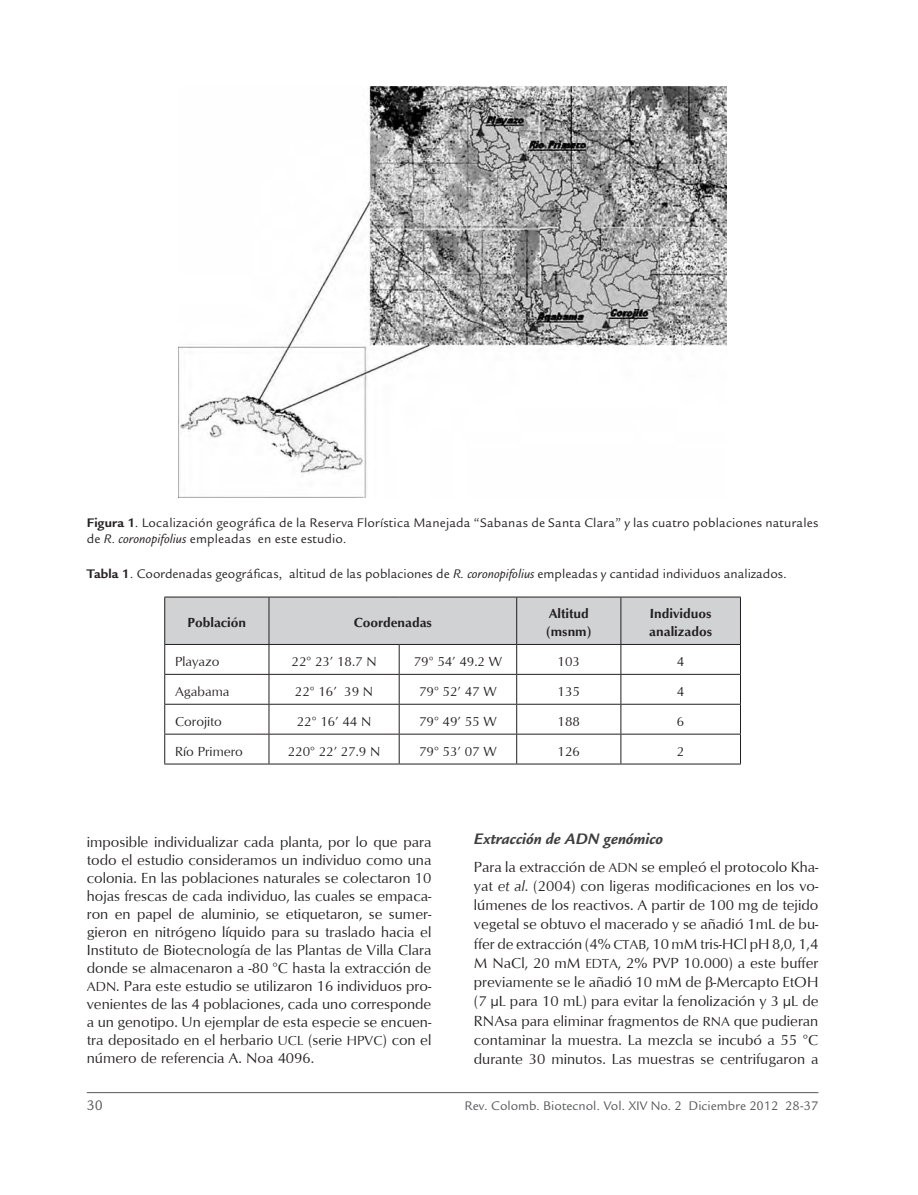
<style>
.page{position:relative;width:918px;height:1195px;background:#fff}
.page>*{position:absolute;margin:0;border:0;box-sizing:border-box;transform-origin:0 0}
.TIT_2{font:italic 700 16.5px "Legacy Sans Std";color:#3e3e3f}
.BODY_TEXT{font:15px/18px "Optimum";color:#231f20;text-align:justify}
.t1{font:15px "Legacy Sans Std";color:#57585a}
.FIGURA{font:13.5px/16.5px "Legacy Sans Std";letter-spacing:.01em;color:#231f20}
.TIT_TABLA{font:13.5px "Legacy Sans Std";color:#231f20}
.TABLA_CENTRO{font:13.5px "Optimum";color:#231f20}
.TABLA_CABEZA{font:700 13.5px/18px "Optimum";color:#231f20}
.t2{font:13.5px "Legacy Sans Std";color:#57585a}
.TABLA_IZQ{font:13.5px "Optimum";color:#231f20}
.s1{font-weight:700}
.s2{font-style:italic}
.s3{font-size:13.5px}
</style>
<div class="page">
<hr style="left:87px;top:1091px;width:731px;height:1px;background:#57585a">
<img style="left:179px;top:87px;width:547px;height:411px">
<hr style="left:164px;top:596px;width:105px;height:1px;background:#231f20">
<hr style="left:269px;top:596px;width:130px;height:1px;background:#231f20">
<hr style="left:399px;top:596px;width:118px;height:1px;background:#231f20">
<hr style="left:517px;top:596px;width:104px;height:1px;background:#231f20">
<hr style="left:621px;top:596px;width:120px;height:1px;background:#231f20">
<svg style="left:164px;top:597px;width:577px;height:166px"></svg>
<hr style="left:164px;top:763px;width:105px;height:1px;background:#231f20">
<hr style="left:269px;top:763px;width:130px;height:1px;background:#231f20">
<hr style="left:399px;top:763px;width:118px;height:1px;background:#231f20">
<hr style="left:517px;top:763px;width:104px;height:1px;background:#231f20">
<hr style="left:621px;top:763px;width:120px;height:1px;background:#231f20">
<p class="FIGURA" style="left:87px;top:514px;width:733px"><span class="s1">Figura 1</span>. Localización geográfica de la Reserva Florística Manejada “Sabanas de Santa Clara” y las cuatro poblaciones naturales de <span class="s2">R. coronopifolius</span> empleadas en este estudio.</p>
<p class="TIT_TABLA" style="left:87px;top:566px;width:701px"><span class="s1">Tabla 1</span>. Coordenadas geográficas, altitud de las poblaciones de <span class="s2">R. coronopifolius</span> empleadas y cantidad individuos analizados.</p>
<p class="TABLA_CABEZA" style="left:187px;top:613px;width:60px">Población</p>
<p class="TABLA_CABEZA" style="left:354px;top:613px;width:80px">Coordenadas</p>
<p class="TABLA_CABEZA" style="left:546px;top:604px;width:47px">Altitud (msnm)</p>
<p class="TABLA_CABEZA" style="left:649px;top:604px;width:64px">Individuos analizados</p>
<p class="TABLA_IZQ" style="left:175px;top:653px;width:46px">Playazo</p>
<p class="TABLA_CENTRO" style="left:291px;top:653px;width:87px">22° 23’ 18.7 N</p>
<p class="TABLA_CENTRO" style="left:414px;top:653px;width:90px">79° 54’ 49.2 W</p>
<p class="TABLA_CENTRO" style="left:557px;top:653px;width:24px">103</p>
<p class="TABLA_CENTRO" style="left:677px;top:653px;width:9px">4</p>
<p class="TABLA_IZQ" style="left:175px;top:683px;width:56px">Agabama</p>
<p class="TABLA_CENTRO" style="left:295px;top:683px;width:80px">22° 16’ 39 N</p>
<p class="TABLA_CENTRO" style="left:419px;top:683px;width:79px">79° 52’ 47 W</p>
<p class="TABLA_CENTRO" style="left:557px;top:683px;width:24px">135</p>
<p class="TABLA_CENTRO" style="left:677px;top:683px;width:9px">4</p>
<p class="TABLA_IZQ" style="left:175px;top:713px;width:48px">Corojito</p>
<p class="TABLA_CENTRO" style="left:297px;top:713px;width:76px">22° 16’ 44 N</p>
<p class="TABLA_CENTRO" style="left:419px;top:713px;width:79px">79° 49’ 55 W</p>
<p class="TABLA_CENTRO" style="left:557px;top:713px;width:24px">188</p>
<p class="TABLA_CENTRO" style="left:677px;top:713px;width:9px">6</p>
<p class="TABLA_IZQ" style="left:175px;top:742px;width:69px">Río Primero</p>
<p class="TABLA_CENTRO" style="left:288px;top:742px;width:94px">220° 22’ 27.9 N</p>
<p class="TABLA_CENTRO" style="left:419px;top:742px;width:79px">79° 53’ 07 W</p>
<p class="TABLA_CENTRO" style="left:557px;top:742px;width:24px">126</p>
<p class="TABLA_CENTRO" style="left:677px;top:742px;width:9px">2</p>
<p class="BODY_TEXT" style="left:87px;top:832px;width:346px">imposible individualizar cada planta, por lo que para todo el estudio consideramos un individuo como una colonia. En las poblaciones naturales se colectaron 10 hojas frescas de cada individuo, las cuales se empaca&shy;ron en papel de aluminio, se etiquetaron, se sumer&shy;gieron en nitrógeno líquido para su traslado hacia el Instituto de Biotecnología de las Plantas de Villa Clara donde se almacenaron a -80 °C hasta la extracción de <span class="s3">ADN</span>. Para este estudio se utilizaron 16 individuos pro&shy;venientes de las 4 poblaciones, cada uno corresponde a un genotipo. Un ejemplar de esta especie se encuen&shy;tra depositado en el herbario <span class="s3">UCL</span> (serie <span class="s3">HPVC</span>) con el número de referencia A. Noa 4096.</p>
<p class="TIT_2" style="left:474px;top:828px;width:191px">Extracción de ADN genómico</p>
<p class="BODY_TEXT" style="left:474px;top:856px;width:346px;line-height:19.2px">Para la extracción de <span class="s3">ADN</span> se empleó el protocolo Kha&shy;yat <span class="s2">et al</span>. (2004) con ligeras modificaciones en los vo&shy;lúmenes de los reactivos. A partir de 100 mg de tejido vegetal se obtuvo el macerado y se añadió 1mL de bu&shy;ffer de extracción (4% <span class="s3">CTAB</span>, 10 mM tris-HCl pH 8,0, 1,4<br>M NaCl, 20 mM <span class="s3">EDTA</span>, 2% PVP 10.000) a este buffer previamente se le añadió 10 mM de -Mercapto EtOH (7 µL para 10 mL) para evitar la fenolización y 3 µL de RNAsa para eliminar fragmentos de <span class="s3">RNA</span> que pudieran contaminar la muestra. La mezcla se incubó a 55 °C durante 30 minutos. Las muestras se centrifugaron a</p>
<p class="t1" style="left:87px;top:1096px;width:18px">30</p>
<p class="t2" style="left:464px;top:1097px;width:355px">Rev. Colomb. Biotecnol. Vol. XIV No. 2 Diciembre 2012 28-37</p>
</div>
